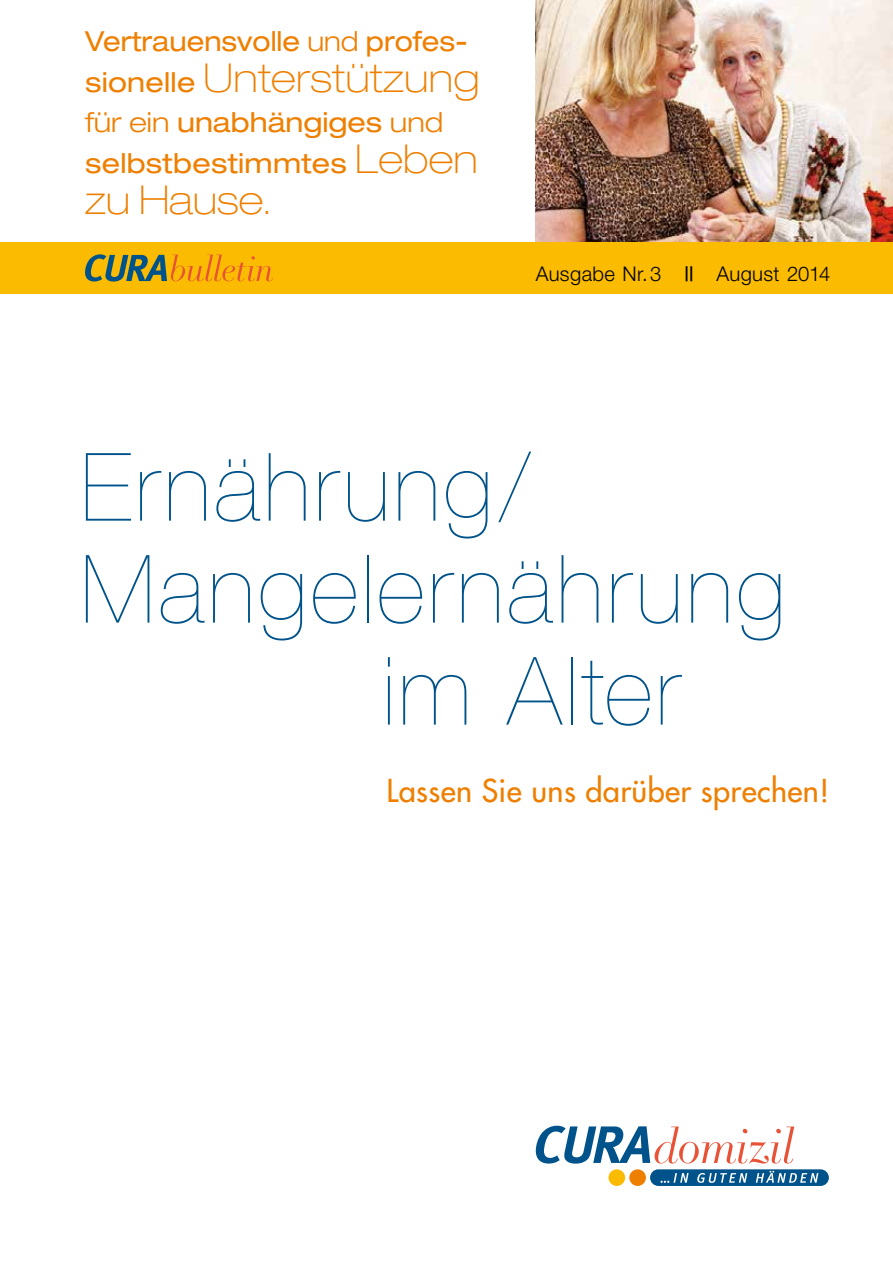
<style>
.page{position:relative;width:893px;height:1263px;background:#fff}
.page>*{position:absolute;margin:0;border:0;box-sizing:border-box;transform-origin:0 0}
.t1{font:200 94.5px "Helvetica Neue";letter-spacing:.035em;color:#00538a}
.t2{font:100 expanded 39.9px "Helvetica Neue";letter-spacing:.01em;color:#ee7f00}
.t3{font:30.75px "Futura";letter-spacing:.01em;color:#ee7f00}
.t4{font:expanded 27.6px/40.5px "Helvetica Neue";color:#ee7f00}
.t5{font:expanded 27.6px "Helvetica Neue";color:#ee7f00;scale:.96 1}
.t6{font:300 20.25px "Helvetica Neue";letter-spacing:.015em;color:#000}
.s1{font-weight:300}
.s2{font-weight:400;font-size:27.6px}
.s3{font-weight:100;font-size:39.9px}
.s4{font-weight:300;font-size:27.6px}
.s5{font-weight:500;font-stretch:condensed}
</style>
<div class="page">
<img style="left:536px;top:0;width:357px;height:242px">
<div style="left:650px;top:1169px;width:179px;height:17px;background:#00538a;border-radius:8px"></div>
<svg style="left:660px;top:1173px;width:29px;height:10px"></svg>
<svg style="left:697px;top:1173px;width:50px;height:10px"></svg>
<svg style="left:756px;top:1171px;width:62px;height:12px"></svg>
<svg style="left:536px;top:1126px;width:258px;height:37px"></svg>
<div style="left:608px;top:1169px;width:17px;height:17px;background:#fabb00;border-radius:50%"></div>
<div style="left:629px;top:1169px;width:17px;height:17px;background:#ee7f00;border-radius:50%"></div>
<div style="left:0;top:242px;width:893px;height:51px;background:#fabb00"></div>
<svg style="left:85px;top:254px;width:188px;height:28px"></svg>
<p class="t5" style="left:85px;top:25px;width:400px">Vertrauensvolle <span class="s1">und</span> profes-</p>
<h2 class="t2" style="left:85px;top:54px;width:396px"><span class="s2">sionelle</span> Unterstützung</h2>
<p class="t4" style="left:85px;top:102px;width:394px"><span class="s1">für ein</span> unabhängiges <span class="s1">und </span>selbstbestimmtes <span class="s3">Leben</span></p>
<h2 class="t2" style="left:85px;top:176px;width:187px">zu Hause<span class="s4">.</span></h2>
<p class="t6" style="left:536px;top:261px;width:296px">Ausgabe Nr.3 <span class="s5">||</span> August 2014</p>
<h1 class="t1" style="left:81px;top:433px;width:451px">Ernährung/</h1>
<h1 class="t1" style="left:81px;top:535px;width:706px">Mangelernährung</h1>
<h1 class="t1" style="left:383px;top:637px;width:299px">im Alter</h1>
<p class="t3" style="left:387px;top:771px;width:444px">Lassen Sie uns darüber sprechen!</p>
</div>
